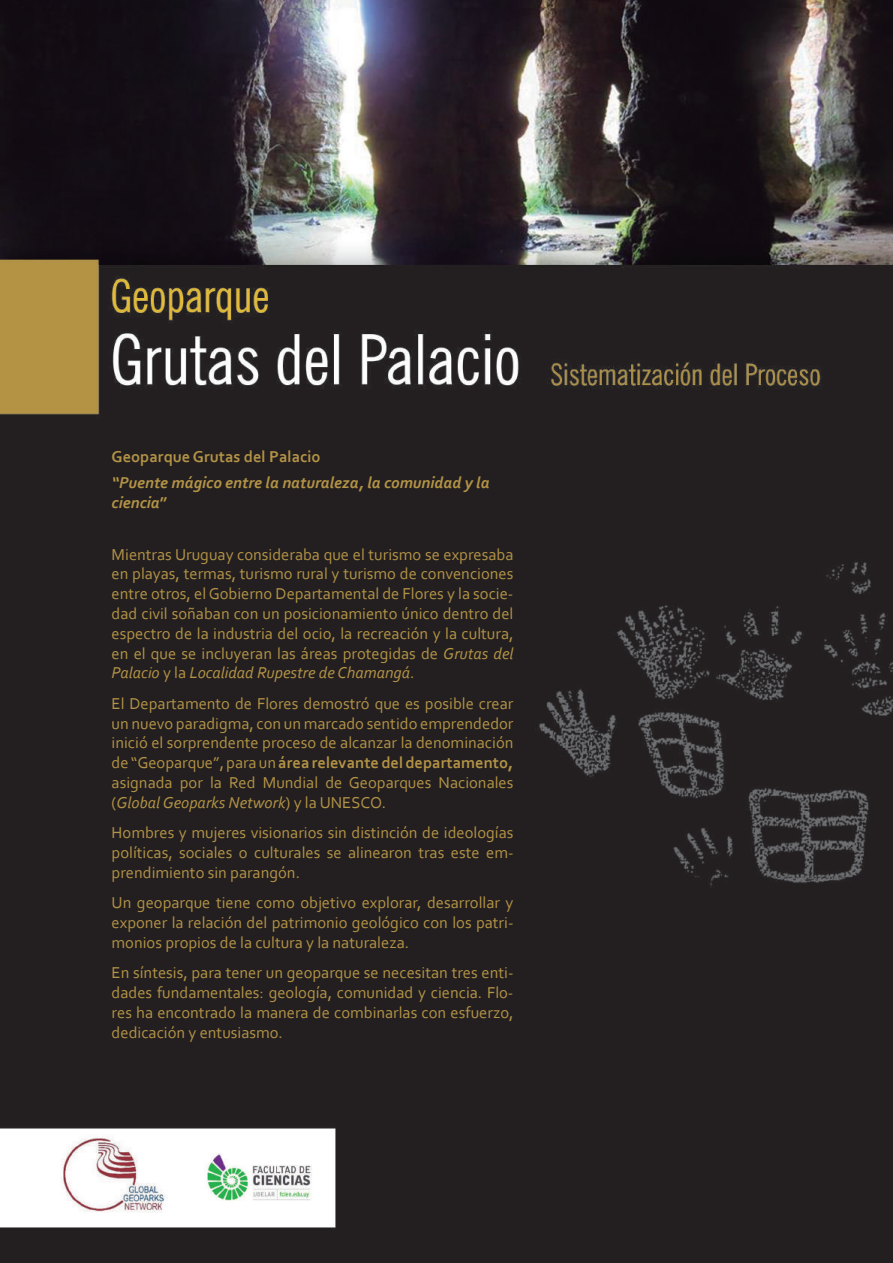
<style>
.page{position:relative;width:893px;height:1263px;background:#fff}
.page>*{position:absolute;margin:0;border:0;box-sizing:border-box;transform-origin:0 0}
.t1{font:16.5px/19.8px "Corbel";color:#b39346;text-align:justify}
.t2{font:italic 700 16.5px/19.8px "Corbel";color:#b39346}
.t3{font:700 16.5px "Corbel";color:#b39346}
.s1{font-style:normal}
.s2{font-style:italic}
.s3{font-weight:700}
</style>
<div class="page">
<img style="left:0;top:0;width:893px;height:1263px">
<p class="t3" style="left:112px;top:446px;width:211px">Geoparque Grutas del Palacio</p>
<p class="t2" style="left:112px;top:472px;width:379px">“Puente mágico entre la naturaleza, la comunidad y la ciencia<span class="s1">”</span></p>
<p class="t1" style="left:112px;top:544px;width:403px">Mientras Uruguay consideraba que el turismo se expresaba en playas, termas, turismo rural y turismo de convenciones entre otros, el Gobierno Departamental de Flores y la socie&shy;dad civil soñaban con un posicionamiento único dentro del espectro de la industria del ocio, la recreación y la cultura, en el que se incluyeran las áreas protegidas de <span class="s2">Grutas del Palacio</span> y la <span class="s2">Localidad Rupestre de Chamangá</span>.</p>
<p class="t1" style="left:112px;top:693px;width:403px">El Departamento de Flores demostró que es posible crear un nuevo paradigma, con un marcado sentido emprendedor inició el sorprendente proceso de alcanzar la denominación de “Geoparque”, para un <span class="s3">área relevante del departamento, </span>asignada por la Red Mundial de Geoparques Nacionales (<span class="s2">Global Geoparks Network</span>) y la UNESCO.</p>
<p class="t1" style="left:112px;top:822px;width:403px">Hombres y mujeres visionarios sin distinción de ideologías políticas, sociales o culturales se alinearon tras este em&shy;prendimiento sin parangón.</p>
<p class="t1" style="left:112px;top:892px;width:403px">Un geoparque tiene como objetivo explorar, desarrollar y exponer la relación del patrimonio geológico con los patri&shy;monios propios de la cultura y la naturaleza.</p>
<p class="t1" style="left:112px;top:962px;width:403px">En síntesis, para tener un geoparque se necesitan tres enti&shy;dades fundamentales: geología, comunidad y ciencia. Flo&shy;res ha encontrado la manera de combinarlas con esfuerzo, dedicación y entusiasmo.</p>
</div>
